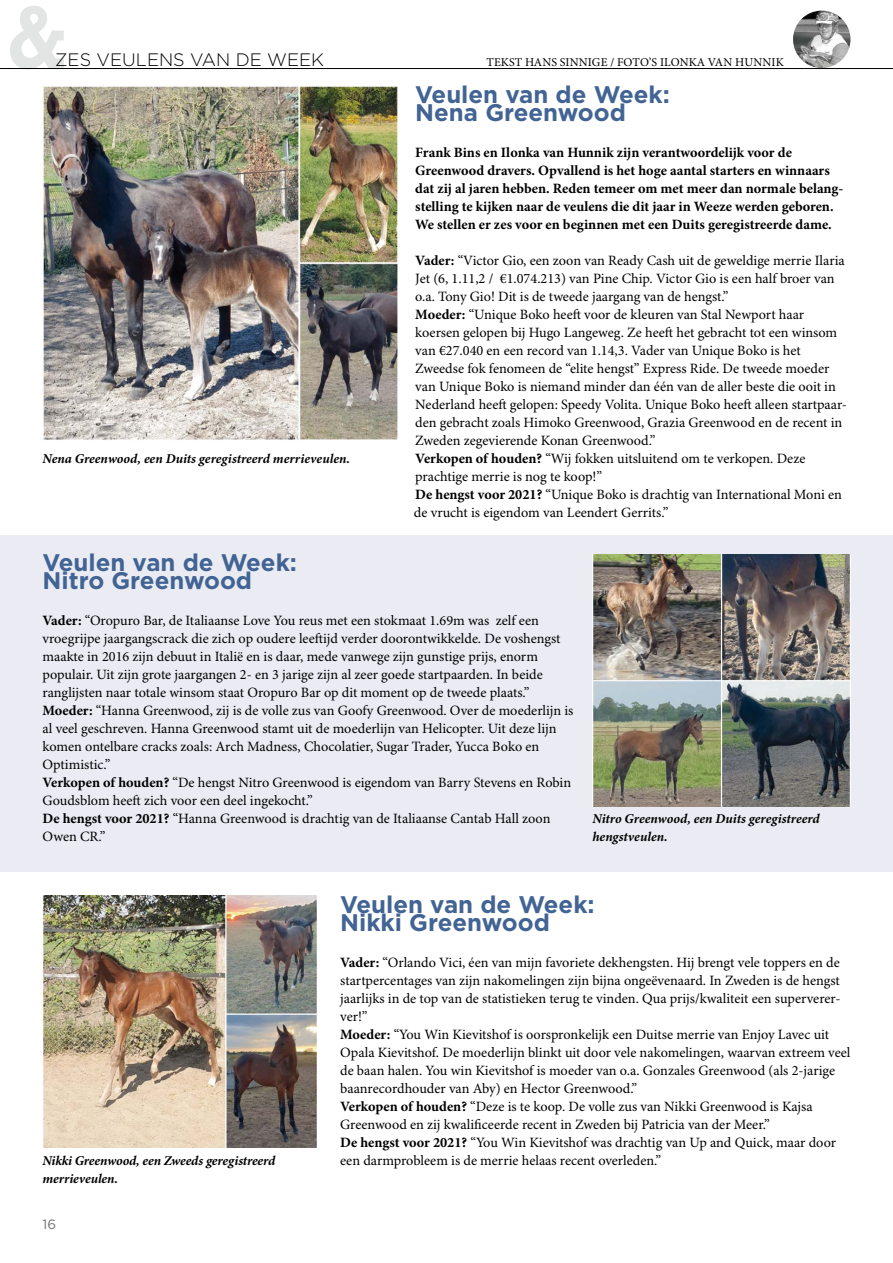
<style>
.page{position:relative;width:893px;height:1263px;background:#fff}
.page>*{position:absolute;margin:0;border:0;box-sizing:border-box;transform-origin:0 0}
.t1{font:700 24px/18px "Gotham";color:#426494}
.t2{font:300 18px "Gotham";color:#000}
.t3{font:14.25px/18px "Minion Pro";color:#000}
.t4{font:700 14.25px/18px "Minion Pro";color:#000}
.t5{font:italic 700 13.5px/18px "Minion Pro";color:#000}
.t6{font:13.5px "Gotham";color:#707172}
.t7{font:12px "Minion Pro";letter-spacing:.01em;color:#000}
.s1{font-weight:700}
</style>
<div class="page">
<div style="left:0;top:535px;width:893px;height:337px;background:#ebecf3"></div>
<img style="left:43px;top:895px;width:275px;height:252px">
<img style="left:43px;top:85px;width:355px;height:355px">
<img style="left:592px;top:554px;width:258px;height:252px">
<svg style="left:10px;top:6px;width:54px;height:62px"></svg>
<hr style="left:0;top:68px;width:893px;height:1px;background:#000">
<img style="left:793px;top:11px;width:57px;height:57px;border-radius:29px">
<p class="t2" style="left:55px;top:49px;width:270px">ZES VEULENS VAN DE WEEK</p>
<p class="t5" style="left:43px;top:450px;width:309px">Nena Greenwood, een Duits geregistreerd merrieveulen.</p>
<p class="t7" style="left:486px;top:55px;width:299px">TEKST HANS SINNIGE / FOTO’S ILONKA VAN HUNNIK</p>
<h1 class="t1" style="left:415px;top:85px;width:256px">Veulen van de Week:<br>Nena Greenwood</h1>
<p class="t4" style="left:415px;top:144px;width:430px">Frank Bins en Ilonka van Hunnik zijn verantwoordelijk voor de Greenwood dravers. Opvallend is het hoge aantal starters en winnaars dat zij al jaren hebben. Reden temeer om met meer dan normale belang&shy;stelling te kijken naar de veulens die dit jaar in Weeze werden geboren.<br>We stellen er zes voor en beginnen met een Duits geregistreerde dame.</p>
<p class="t3" style="left:414px;top:252px;width:435px"><span class="s1">Vader:</span> “Victor Gio, een zoon van Ready Cash uit de geweldige merrie Ilaria Jet (6, 1.11,2 / €1.074.213) van Pine Chip. Victor Gio is een half broer van o.a. Tony Gio! Dit is de tweede jaargang van de hengst.”<br><span class="s1">Moeder:</span> “Unique Boko heeft voor de kleuren van Stal Newport haar koersen gelopen bij Hugo Langeweg. Ze heeft het gebracht tot een winsom van €27.040 en een record van 1.14,3. Vader van Unique Boko is het Zweedse fok fenomeen de “elite hengst” Express Ride. De tweede moeder van Unique Boko is niemand minder dan één van de aller beste die ooit in Nederland heeft gelopen: Speedy Volita. Unique Boko heeft alleen startpaar&shy;den gebracht zoals Himoko Greenwood, Grazia Greenwood en de recent in Zweden zegevierende Konan Greenwood.”<br><span class="s1">Verkopen of houden?</span> “Wij fokken uitsluitend om te verkopen. Deze prachtige merrie is nog te koop!”<br><span class="s1">De hengst voor 2021?</span> “Unique Boko is drachtig van International Moni en de vrucht is eigendom van Leendert Gerrits.”</p>
<h1 class="t1" style="left:43px;top:553px;width:256px">Veulen van de Week:<br>Nitro Greenwood</h1>
<p class="t3" style="left:43px;top:612px;width:532px"><span class="s1">Vader:</span> “Oropuro Bar, de Italiaanse Love You reus met een stokmaat 1.69m was zelf een vroegrijpe jaargangscrack die zich op oudere leeftijd verder doorontwikkelde. De voshengst maakte in 2016 zijn debuut in Italië en is daar, mede vanwege zijn gunstige prijs, enorm populair. Uit zijn grote jaargangen 2- en 3 jarige zijn al zeer goede startpaarden. In beide ranglijsten naar totale winsom staat Oropuro Bar op dit moment op de tweede plaats.” <span class="s1">Moeder:</span> “Hanna Greenwood, zij is de volle zus van Goofy Greenwood. Over de moederlijn is al veel geschreven. Hanna Greenwood stamt uit de moederlijn van Helicopter. Uit deze lijn komen ontelbare cracks zoals: Arch Madness, Chocolatier, Sugar Trader, Yucca Boko en Optimistic.”<br><span class="s1">Verkopen of houden?</span> “De hengst Nitro Greenwood is eigendom van Barry Stevens en Robin Goudsblom heeft zich voor een deel ingekocht.”<br><span class="s1">De hengst voor 2021?</span> “Hanna Greenwood is drachtig van de Italiaanse Cantab Hall zoon Owen CR.”</p>
<p class="t5" style="left:592px;top:810px;width:229px">Nitro Greenwood, een Duits geregistreerd hengstveulen.</p>
<h1 class="t1" style="left:340px;top:895px;width:256px">Veulen van de Week:<br>Nikki Greenwood</h1>
<p class="t3" style="left:340px;top:954px;width:512px"><span class="s1">Vader:</span> “Orlando Vici, éen van mijn favoriete dekhengsten. Hij brengt vele toppers en de startpercentages van zijn nakomelingen zijn bijna ongeëvenaard. In Zweden is de hengst jaarlijks in de top van de statistieken terug te vinden. Qua prijs/kwaliteit een superverer&shy;ver!”<br><span class="s1">Moeder:</span> “You Win Kievitshof is oorspronkelijk een Duitse merrie van Enjoy Lavec uit Opala Kievitshof. De moederlijn blinkt uit door vele nakomelingen, waarvan extreem veel de baan halen. You win Kievitshof is moeder van o.a. Gonzales Greenwood (als 2-jarige baanrecordhouder van Aby) en Hector Greenwood.”<br><span class="s1">Verkopen of houden?</span> “Deze is te koop. De volle zus van Nikki Greenwood is Kajsa Greenwood en zij kwalificeerde recent in Zweden bij Patricia van der Meer.”<br><span class="s1">De hengst voor 2021?</span> “You Win Kievitshof was drachtig van Up and Quick, maar door</p>
<p class="t5" style="left:43px;top:1152px;width:234px">Nikki Greenwood, een Zweeds geregistreerd</p>
<p class="t3" style="left:340px;top:1152px;width:323px">een darmprobleem is de merrie helaas recent overleden.”</p>
<p class="t5" style="left:43px;top:1170px;width:77px">merrieveulen.</p>
<p class="t6" style="left:43px;top:1215px;width:15px">16</p>
</div>
